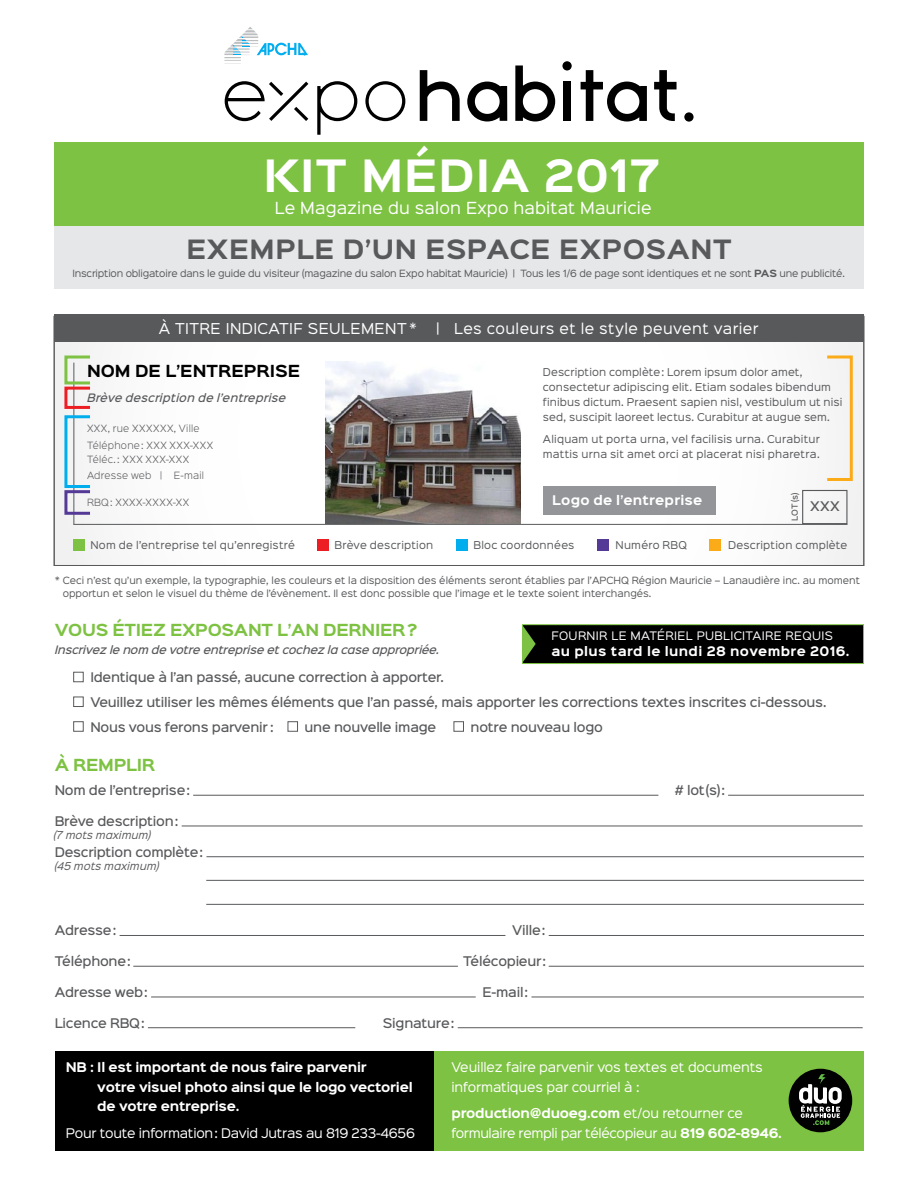
<style>
.page{position:relative;width:918px;height:1188px;background:#fff}
.page>*{position:absolute;margin:0;border:0;box-sizing:border-box;transform-origin:0 0}
.t1{font:700 40.2px "Sinkin Sans 700";letter-spacing:.025em;color:#fff}
.t2{font:700 24px "Sinkin Sans 700";letter-spacing:.025em;color:#58595b}
.t3{font:700 15px "Sinkin Sans 700";letter-spacing:-.02em;color:#7dc242}
.t4{font:15px "Sinkin Sans 400";letter-spacing:.01em;color:#fff}
.t5{font:700 15px "Sinkin Sans 700";color:#000}
.t6{font:13.5px "Sinkin Sans 400";letter-spacing:.03em;color:#fff}
.t7{font:500 12px/24.8px "Sinkin Sans 500";letter-spacing:-.02em;color:#58595b}
.t8{font:12px/19.5px "Sinkin Sans 400";letter-spacing:-.02em;color:#fff}
.t9{font:700 12px/19.5px "Sinkin Sans 700";letter-spacing:-.035em;color:#fff}
.t10{font:700 11.85px "Sinkin Sans 700";letter-spacing:.03em;color:#fff}
.t11{font:italic 500 10.5px "Sinkin Sans 500";letter-spacing:-.02em;color:#58595b}
.t12{font:10.5px "Sinkin Sans 400";letter-spacing:.03em;color:#fff}
.t13{font:italic 500 10.5px "Sinkin Sans 500";letter-spacing:.015em;color:#58595b}
.t14{font:9.75px/15px "Sinkin Sans 400";letter-spacing:.01em;color:#58595b}
.t15{font:italic 9.75px "Sinkin Sans 400";letter-spacing:.015em;color:#58595b}
.t16{font:9px/13.5px "Sinkin Sans 400";color:#58595b}
.t17{font:9px "Sinkin Sans 400";letter-spacing:-.02em;color:#58595b}
.t18{font:300 9px/16.8px "Sinkin Sans 300";letter-spacing:.03em;color:#58595b}
.t19{font:300 9px "Sinkin Sans 300";letter-spacing:.06em;color:#58595b}
.t20{font:500 7.5px "Sinkin Sans 500";color:#58595b}
.s1{font-family:"Sinkin Sans 700";font-weight:700}
.s2{font-family:"Sinkin Sans 400";font-weight:400}
</style>
<div class="page">
<div style="left:563px;top:82px;width:8px;height:39px;background:#000"></div>
<svg style="left:515px;top:65px;width:40px;height:57px"></svg>
<svg style="left:420px;top:70px;width:40px;height:51px"></svg>
<svg style="left:581px;top:70px;width:66px;height:52px"></svg>
<svg style="left:467px;top:82px;width:40px;height:40px"></svg>
<svg style="left:654px;top:70px;width:23px;height:51px"></svg>
<svg style="left:684px;top:112px;width:10px;height:10px"></svg>
<svg style="left:562px;top:61px;width:10px;height:10px"></svg>
<svg style="left:365px;top:81px;width:40px;height:40px"></svg>
<svg style="left:225px;top:81px;width:83px;height:40px"></svg>
<svg style="left:317px;top:81px;width:40px;height:54px"></svg>
<svg style="left:224px;top:27px;width:84px;height:37px"></svg>
<div style="left:55px;top:1051px;width:385px;height:99px;background:#000"></div>
<div style="left:54px;top:159px;width:810px;height:130px;background:#e6e7e8"></div>
<div style="left:54px;top:314px;width:810px;height:28px;background:#58595b"></div>
<hr style="left:74px;top:524px;width:774px;height:1px;background:#58595b">
<hr style="left:74px;top:363px;width:1px;height:162px;background:#58595b">
<img style="left:325px;top:362px;width:196px;height:162px">
<div style="left:543px;top:486px;width:172px;height:28px;background:#939598"></div>
<div style="left:74px;top:540px;width:11px;height:11px;background:#7dc242"></div>
<div style="left:317px;top:540px;width:12px;height:11px;background:#ed1d24"></div>
<div style="left:456px;top:540px;width:11px;height:11px;background:#00aded"></div>
<div style="left:709px;top:540px;width:12px;height:11px;background:#fbab18"></div>
<div style="left:597px;top:540px;width:12px;height:11px;background:#543996"></div>
<div style="left:64px;top:415px;width:28px;height:73px;border:3px solid #00aded"></div>
<div style="left:64px;top:490px;width:28px;height:25px;border:3px solid #543996"></div>
<div style="left:64px;top:356px;width:28px;height:28px;border:3px solid #7dc242"></div>
<div style="left:64px;top:387px;width:28px;height:22px;border:3px solid #ed1d24"></div>
<div style="left:826px;top:356px;width:27px;height:125px;border:3px solid #fbab18"></div>
<div style="left:54px;top:316px;width:810px;height:250px;border:1px solid #58595b"></div>
<div style="left:802px;top:490px;width:46px;height:34px;border:1px solid #58595b"></div>
<div style="left:434px;top:1051px;width:430px;height:99px;background:#7dc242"></div>
<div style="left:789px;top:1069px;width:63px;height:63px;background:#010101;border-radius:50%"></div>
<svg style="left:799px;top:1074px;width:43px;height:51px"></svg>
<div style="left:73px;top:672px;width:11px;height:10px;border:1px solid #58595b"></div>
<div style="left:73px;top:697px;width:11px;height:10px;border:1px solid #58595b"></div>
<div style="left:73px;top:721px;width:11px;height:11px;border:1px solid #58595b"></div>
<div style="left:288px;top:721px;width:10px;height:11px;border:1px solid #58595b"></div>
<div style="left:454px;top:721px;width:10px;height:11px;border:1px solid #58595b"></div>
<div style="left:522px;top:625px;width:342px;height:39px;background:#000"></div>
<div style="left:522px;top:624px;width:342px;height:40px;border:1px solid #7dc242"></div>
<svg style="left:522px;top:624px;width:14px;height:39px"></svg>
<div style="left:54px;top:142px;width:809px;height:84px;background:#7dc242"></div>
<hr style="left:193px;top:795px;width:465px;height:1px;background:#58595b">
<hr style="left:728px;top:795px;width:136px;height:1px;background:#58595b">
<hr style="left:182px;top:826px;width:681px;height:1px;background:#58595b">
<hr style="left:206px;top:856px;width:658px;height:1px;background:#58595b">
<hr style="left:206px;top:880px;width:658px;height:1px;background:#58595b">
<hr style="left:206px;top:904px;width:658px;height:1px;background:#58595b">
<hr style="left:120px;top:935px;width:385px;height:1px;background:#58595b">
<hr style="left:549px;top:935px;width:315px;height:1px;background:#58595b">
<hr style="left:133px;top:966px;width:325px;height:1px;background:#58595b">
<hr style="left:549px;top:966px;width:315px;height:1px;background:#58595b">
<hr style="left:151px;top:997px;width:325px;height:1px;background:#58595b">
<hr style="left:531px;top:997px;width:333px;height:1px;background:#58595b">
<hr style="left:148px;top:1027px;width:207px;height:1px;background:#58595b">
<hr style="left:458px;top:1027px;width:405px;height:1px;background:#58595b">
<h1 class="t1" style="left:263px;top:154px;width:398px">Kit média 2017</h1>
<h3 class="t4" style="left:275px;top:195px;width:378px">Le Magazine du salon Expo habitat Mauricie</h3>
<h2 class="t2" style="left:186px;top:237px;width:547px">Exemple d’un espace exposant</h2>
<p class="t17" style="left:72px;top:265px;width:774px">Inscription obligatoire dans le guide du visiteur (magazine du salon Expo habitat Mauricie) | Tous les 1/6 de page sont identiques et ne sont <span class="s1">pas</span> une publicité.</p>
<h3 class="t6" style="left:159px;top:317px;width:260px">À titre i ndicati f seulement *</h3>
<h3 class="t6" style="left:436px;top:317px;width:324px">| Les couleurs et le style peuvent varier</h3>
<h3 class="t5" style="left:87px;top:363px;width:215px">nom de l’entreprise</h3>
<p class="t14" style="left:543px;top:364px;width:301px">Description complète: Lorem ipsum dolor amet, consectetur adipiscing elit. Etiam sodales bibendum finibus dictum. Praesent sapien nisl, vestibulum ut nisi sed, suscipit laoreet lectus. Curabitur at augue sem.</p>
<p class="t14" style="left:543px;top:431px;width:278px">Aliquam ut porta urna, vel facilisis urna. Curabitur mattis urna sit amet orci at placerat nisi pharetra.</p>
<p class="t13" style="left:87px;top:389px;width:201px">Brève description de l’entreprise</p>
<p class="t18" style="left:87px;top:420px;width:128px">XXX, rue XXXXXX, Ville<br>Téléphone: XXX XXX-XXX</p>
<p class="t18" style="left:87px;top:450px;width:119px">Téléc.: XXX XXX-XXX<br>Adresse web | E-mail</p>
<p class="t19" style="left:87px;top:495px;width:104px">RBQ: XXXX-XXXX-XX</p>
<p class="t14" style="left:91px;top:537px;width:206px">Nom de l’entreprise tel qu’enregistré</p>
<p class="t14" style="left:334px;top:537px;width:100px">Brève description</p>
<p class="t14" style="left:473px;top:537px;width:103px">Bloc coordonnées</p>
<p class="t14" style="left:616px;top:537px;width:73px">N uméro RBQ</p>
<p class="t14" style="left:728px;top:537px;width:121px">Description complète</p>
<p class="t20" style="left:788px;top:521px;width:30px;rotate:-90deg">LOT (s)</p>
<p class="t7" style="left:810px;top:493px;width:31px">XXX</p>
<p class="t9" style="left:552px;top:491px;width:152px">Logo de l’entreprise</p>
<p class="t16" style="left:63px;top:573px;width:799px;text-indent:-8px">* Ceci n’est qu’un exemple, la typographie, les couleurs et la disposition des éléments seront établies par l’APCHQ Région Mauricie – Lanaudière inc. au moment opportun et selon le visuel du thème de l’évènement. Il est donc possible que l’image et le texte soient interchangés.</p>
<h3 class="t3" style="left:55px;top:622px;width:364px">Vous étiez exposant l’an dernier?</h3>
<p class="t11" style="left:55px;top:641px;width:386px">Inscrivez le nom de votre entreprise et cochez la case appropriée.</p>
<p class="t7" style="left:90px;top:664px;width:738px">Identique à l’an passé, aucune correction à apporter.<br>Veuillez utiliser les mêmes éléments que l’an passé, mais apporter les corrections textes inscrites ci-dessous.<br>Nous vous ferons parvenir :</p>
<p class="t12" style="left:551px;top:627px;width:179px">fourni r le matéri el publicit</p>
<p class="t12" style="left:753px;top:627px;width:75px">ai re requis</p>
<p class="t10" style="left:551px;top:645px;width:300px">au plus tard le lundi 28 novembre 2016.</p>
<p class="t7" style="left:305px;top:713px;width:133px">une nouvelle image</p>
<p class="t7" style="left:471px;top:713px;width:134px">notre nouveau logo</p>
<h3 class="t3" style="left:55px;top:757px;width:102px">à remplir</h3>
<p class="t7" style="left:55px;top:777px;width:137px">Nom de l’entreprise:</p>
<p class="t7" style="left:675px;top:777px;width:52px"># lot(s):</p>
<p class="t7" style="left:55px;top:808px;width:125px">Brève description:</p>
<p class="t7" style="left:55px;top:838px;width:150px">Description complète:</p>
<p class="t15" style="left:54px;top:826px;width:98px">(7 MOTS MAXIMUM)</p>
<p class="t15" style="left:55px;top:857px;width:106px">(45 MOTS MAXIMUM)</p>
<p class="t7" style="left:55px;top:917px;width:63px">Adresse:</p>
<p class="t7" style="left:512px;top:917px;width:35px">Ville:</p>
<p class="t7" style="left:55px;top:948px;width:78px">Téléphone:</p>
<p class="t7" style="left:463px;top:948px;width:85px">Télécopieur:</p>
<p class="t7" style="left:55px;top:979px;width:95px">Adresse web:</p>
<p class="t7" style="left:482px;top:979px;width:47px">E-mail:</p>
<p class="t7" style="left:55px;top:1009px;width:91px">Licence RBQ:</p>
<p class="t7" style="left:383px;top:1009px;width:73px">Signature:</p>
<p class="t9" style="left:97px;top:1058px;width:317px;text-indent:-32px">NB : I l est important de nous faire parvenir<br>votre visuel photo ainsi que le logo vectoriel de votre entreprise.</p>
<p class="t8" style="left:66px;top:1122px;width:351px">Pour toute information: David Jutras au 819 233-4656</p>
<p class="t8" style="left:451px;top:1057px;width:313px">Veuillez faire parvenir vos textes et documents informatiques par courriel à :</p>
<p class="t9" style="left:451px;top:1104px;width:293px">production@duoeg.com <span class="s2">et/ou retourner ce</span></p>
<p class="t8" style="left:451px;top:1122px;width:332px">formulaire rempli par télécopieur au <span class="s1">819 602-8946.</span></p>
</div>
